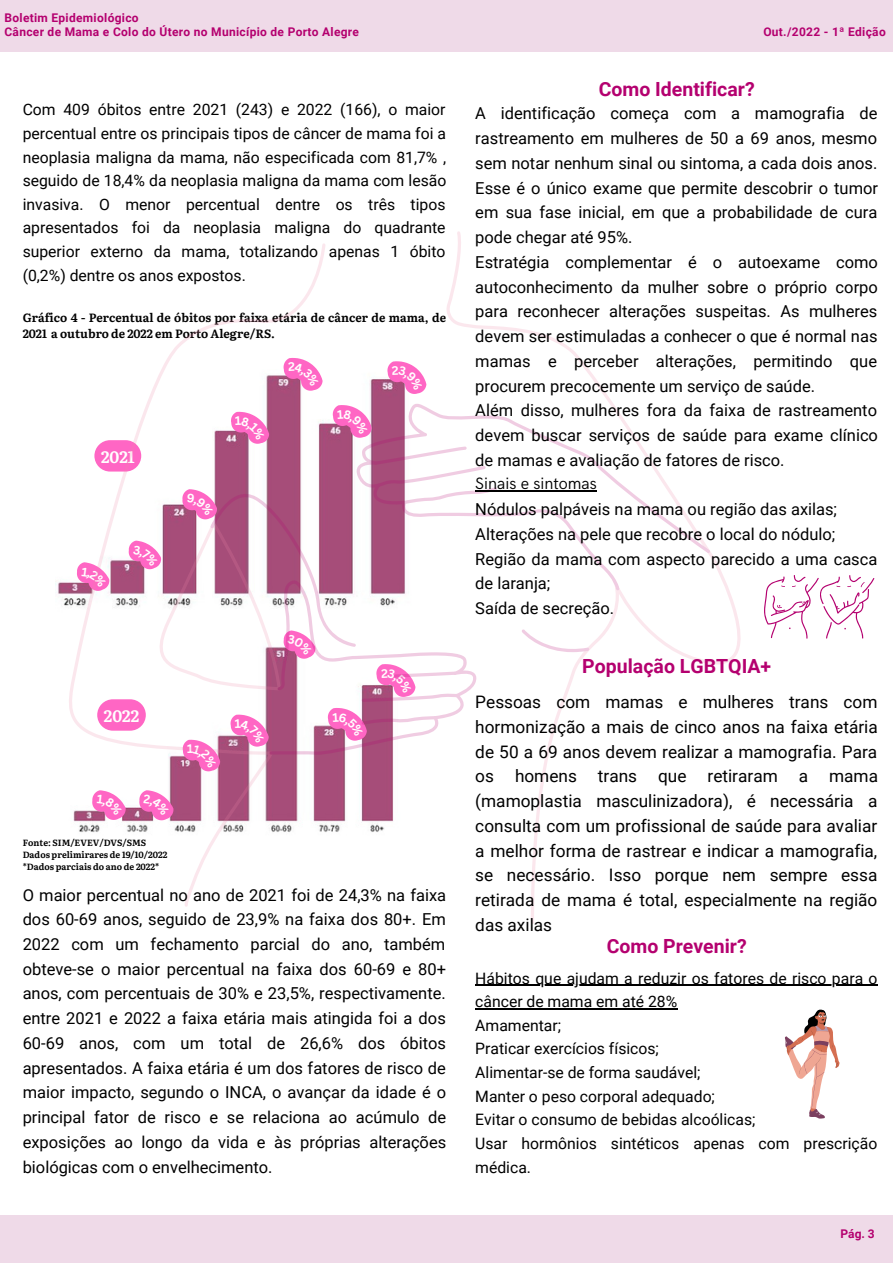
<style>
.page{position:relative;width:893px;height:1264px;background:#fff}
.page>*{position:absolute;margin:0;border:0;box-sizing:border-box;transform-origin:0 0}
.t1{font:700 19.5px "Roboto";color:#b4006f}
.t2{font:17.25px/24.8px "Roboto";color:#000;text-align:justify}
.t3{font:700 16.65px "Literata";color:#fff}
.t4{font:16.5px/24.8px "Roboto";color:#000}
.t5{font:16.5px "HK Grotesk";color:#000}
.t6{font:15.75px/23.5px "Roboto";color:#000}
.t7{font:700 12px/16px "Literata";color:#000}
.t8{font:700 12px/13.5px "Roboto";letter-spacing:.025em;color:#b4006f}
.t9{font:700 9px/12px "Literata";color:#000}
</style>
<div class="page">
<div style="left:0;top:1215px;width:892px;height:47px;background:#efdae8"></div>
<div style="left:0;top:0;width:892px;height:52px;background:#efdae8"></div>
<svg style="left:69px;top:231px;width:671px;height:693px"></svg>
<svg style="left:497px;top:403px;width:213px;height:187px"></svg>
<svg style="left:521px;top:629px;width:68px;height:23px"></svg>
<hr style="left:475px;top:490px;width:121px;height:1px;background:#000">
<svg style="left:764px;top:575px;width:110px;height:64px"></svg>
<hr style="left:475px;top:984px;width:402px;height:1px;background:#000">
<hr style="left:475px;top:1008px;width:202px;height:1px;background:#000">
<svg style="left:785px;top:1009px;width:54px;height:109px"></svg>
<svg style="left:72px;top:557px;width:41px;height:38px"></svg>
<svg style="left:124px;top:536px;width:41px;height:37px"></svg>
<svg style="left:87px;top:785px;width:91px;height:40px"></svg>
<svg style="left:177px;top:351px;width:320px;height:425px"></svg>
<p class="t8" style="left:4px;top:12px;width:356px">Boletim Epidemiológico<br>Câncer de Mama e Colo do Útero no Município de Porto Alegre</p>
<p class="t6" style="left:23px;top:98px;width:425px;text-align:justify">Com 409 óbitos entre 2021 (243) e 2022 (166), o maior percentual entre os principais tipos de câncer de mama foi a neoplasia maligna da mama, não especificada com 81,7% , seguido de 18,4% da neoplasia maligna da mama com lesão invasiva. O menor percentual dentre os três tipos apresentados foi da neoplasia maligna do quadrante superior externo da mama, totalizando apenas 1 óbito (0,2%) dentre os anos expostos.</p>
<p class="t7" style="left:23px;top:308px;width:425px">Gráfico 4 - Percentual de óbitos por faixa etária de câncer de mama, de<br>2021 a outubro de 2022 em Porto Alegre/RS.</p>
<p class="t3" style="left:101px;top:443px;width:35px">2021</p>
<p class="t3" style="left:104px;top:702px;width:37px">2022</p>
<p class="t9" style="left:23px;top:835px;width:146px">Fonte: SIM/EVEV/DVS/SMS<br>Dados prelimirares de 19/10/2022 *Dados parciais do ano de 2022*</p>
<p class="t4" style="left:23px;top:882px;width:425px;text-align:justify">O maior percentual no ano de 2021 foi de 24,3% na faixa dos 60-69 anos, seguido de 23,9% na faixa dos 80+. Em 2022 com um fechamento parcial do ano, também obteve-se o maior percentual na faixa dos 60-69 e 80+ anos, com percentuais de 30% e 23,5%, respectivamente. entre 2021 e 2022 a faixa etária mais atingida foi a dos 60-69 anos, com um total de 26,6% dos óbitos apresentados. A faixa etária é um dos fatores de risco de maior impacto, segundo o INCA, o avançar da idade é o principal fator de risco e se relaciona ao acúmulo de exposições ao longo da vida e às próprias alterações biológicas com o envelhecimento.</p>
<p class="t8" style="left:763px;top:25px;width:124px">Out./2022 - 1ª Edição</p>
<p class="t1" style="left:598px;top:78px;width:157px">Como Identificar?</p>
<p class="t4" style="left:475px;top:101px;width:404px">A identificação começa com a mamografia de rastreamento em mulheres de 50 a 69 anos, mesmo sem notar nenhum sinal ou sintoma, a cada dois anos.<br>Esse é o único exame que permite descobrir o tumor em sua fase inicial, em que a probabilidade de cura pode chegar até 95%.<br>Estratégia complementar é o autoexame como autoconhecimento da mulher sobre o próprio corpo para reconhecer alterações suspeitas. As mulheres devem ser estimuladas a conhecer o que é normal nas mamas e perceber alterações, permitindo que procurem precocemente um serviço de saúde.<br>Além disso, mulheres fora da faixa de rastreamento devem buscar serviços de saúde para exame clínico de mamas e avaliação de fatores de risco.</p>
<p class="t5" style="left:475px;top:474px;width:123px">Sinais e sintomas</p>
<p class="t4" style="left:475px;top:497px;width:403px">Nódulos palpáveis na mama ou região das axilas; Alterações na pele que recobre o local do nódulo; Região da mama com aspecto parecido a uma casca de laranja;<br>Saída de secreção.</p>
<p class="t1" style="left:582px;top:654px;width:190px">População LGBTQIA+</p>
<p class="t2" style="left:475px;top:689px;width:404px">Pessoas com mamas e mulheres trans com hormonização a mais de cinco anos na faixa etária de 50 a 69 anos devem realizar a mamografia. Para os homens trans que retiraram a mama (mamoplastia masculinizadora), é necessária a consulta com um profissional de saúde para avaliar a melhor forma de rastrear e indicar a mamografia, se necessário. Isso porque nem sempre essa retirada de mama é total, especialmente na região das axilas</p>
<p class="t1" style="left:606px;top:935px;width:141px">Como Prevenir?</p>
<p class="t6" style="left:475px;top:966px;width:404px">Hábitos que ajudam a reduzir os fatores de risco para o câncer de mama em até 28%<br>Amamentar;<br>Praticar exercícios físicos;<br>Alimentar-se de forma saudável;<br>Manter o peso corporal adequado;<br>Evitar o consumo de bebidas alcoólicas;<br>Usar hormônios sintéticos apenas com prescrição médica.</p>
<p class="t8" style="left:840px;top:1227px;width:36px">Pág. 3</p>
</div>
